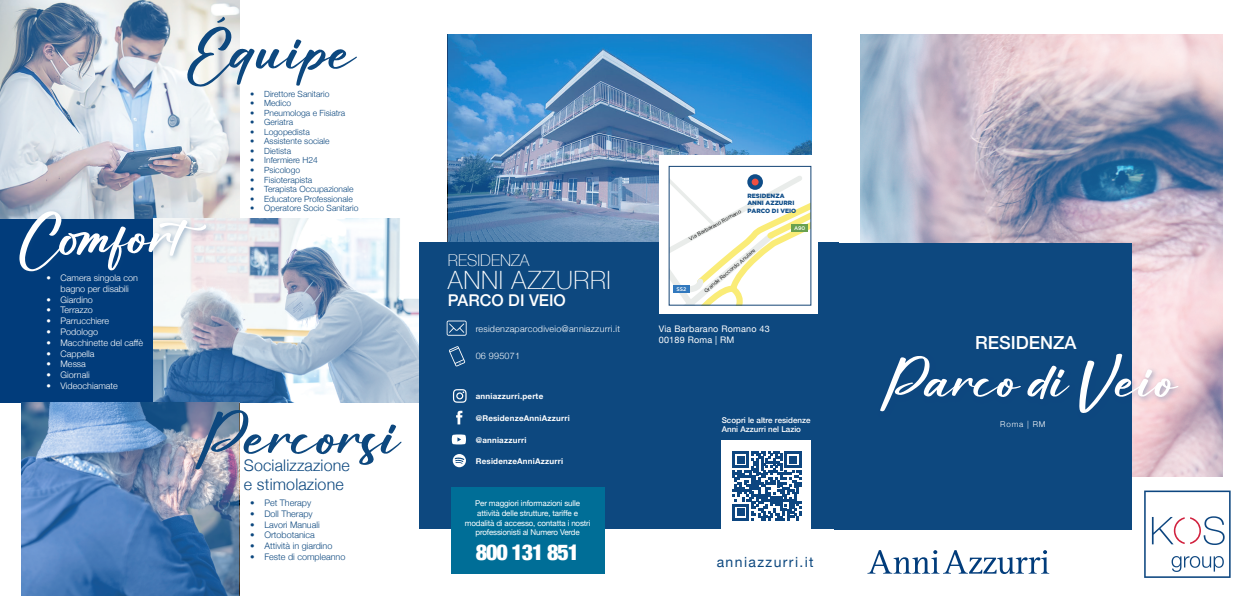
<style>
.page{position:relative;width:1259px;height:596px;background:#fff}
.page>*{position:absolute;margin:0;border:0;box-sizing:border-box;transform-origin:0 0}
.t1{font:58px "Saturday Bright";color:#0d487f}
.t2{font:58px "Saturday Bright";color:#fff}
.t3{font:54px "Saturday Bright";color:#fff}
.t4{font:100 25.2px "Helvetica Neue";letter-spacing:.025em;color:#fff}
.t5{font:900 condensed 22px "Helvetica Neue";letter-spacing:-.05em;color:#fff}
.t6{font:500 18px "Helvetica Neue";color:#fff}
.t7{font:500 16.2px "Helvetica Neue";color:#fff}
.t8{font:100 16.2px "Helvetica Neue";color:#fff}
.t9{font:300 16px/19.2px "Helvetica Neue";letter-spacing:.01em;color:#0d487f}
.t10{font:14px "Helvetica Neue";letter-spacing:.1em;color:#0d487f}
.t11{font:300 9px/10.8px "Helvetica Neue";color:#fff;text-align:center}
.t12{font:300 9px "Helvetica Neue";color:#0d487f}
.t13{font:300 9px "Helvetica Neue";letter-spacing:.025em;color:#fff}
.t14{font:9px/10.8px "Helvetica Neue";letter-spacing:.025em;color:#fff}
.t15{font:300 8.5px "Helvetica Neue";color:#0d487f}
.t16{font:8px/9.6px "Helvetica Neue";letter-spacing:-.02em;color:#fff;text-align:center}
.t17{font:700 8px "Helvetica Neue";letter-spacing:.025em;color:#fff}
.t18{font:500 8px/9px "Helvetica Neue";color:#fff}
.t19{font:300 8px "Helvetica Neue";letter-spacing:.1em;color:#fff}
.t20{font:900 6.1px/7.3px "Gotham";color:#0f4d88}
.t21{font:5.2px "Gotham";color:#000001}
.t22{font:500 5.2px "Gotham";letter-spacing:-.02em;color:#fff}
</style>
<div class="page">
<img style="left:448px;top:35px;width:363px;height:207px">
<img style="left:860px;top:35px;width:363px;height:441px">
<div style="left:0;top:218px;width:239px;height:184px;background:#013c7b"></div>
<img style="left:0;top:0;width:239px;height:218px">
<img style="left:153px;top:218px;width:266px;height:184px">
<div style="left:419px;top:242px;width:420px;height:287px;background:#0d487f"></div>
<div style="left:833px;top:242px;width:298px;height:287px;background:#0d487f"></div>
<svg style="left:868px;top:550px;width:180px;height:23px"></svg>
<svg style="left:1144px;top:490px;width:86px;height:87px"></svg>
<div style="left:877px;top:350px;width:308px;height:70px;background:#0d4680;opacity:.35"></div>
<svg style="left:449px;top:346px;width:16px;height:20px"></svg>
<svg style="left:447px;top:320px;width:19px;height:15px"></svg>
<div style="left:16px;top:208px;width:197px;height:70px;background:#0d4680;opacity:.35"></div>
<div style="left:451px;top:487px;width:153px;height:86px;background:#006e97"></div>
<svg style="left:659px;top:155px;width:159px;height:159px"></svg>
<svg style="left:671px;top:176px;width:138px;height:127px"></svg>
<svg style="left:747px;top:174px;width:16px;height:16px"></svg>
<svg style="left:751px;top:178px;width:7px;height:7px"></svg>
<div style="left:673px;top:285px;width:17px;height:8px;background:#3279be"></div>
<div style="left:791px;top:224px;width:17px;height:8px;background:#69a14f"></div>
<div style="left:722px;top:440px;width:89px;height:89px;background:#fff"></div>
<svg style="left:732px;top:451px;width:69px;height:69px"></svg>
<svg style="left:452px;top:434px;width:14px;height:10px"></svg>
<svg style="left:456px;top:410px;width:6px;height:14px"></svg>
<svg style="left:453px;top:389px;width:13px;height:13px"></svg>
<svg style="left:453px;top:454px;width:13px;height:13px"></svg>
<img style="left:22px;top:402px;width:217px;height:193px">
<h1 class="t1" style="left:187px;top:14px;width:170px">Équipe</h1>
<h1 class="t2" style="left:19px;top:198px;width:202px">Comfort</h1>
<p class="t11" style="left:46px;top:271px;width:93px">• Camera singola con bagno per disabili</p>
<p class="t11" style="left:46px;top:293px;width:48px">• Giardino</p>
<p class="t11" style="left:46px;top:304px;width:48px">• Terrazzo</p>
<p class="t11" style="left:46px;top:315px;width:64px">• Parrucchiere</p>
<p class="t11" style="left:46px;top:325px;width:53px">• Podologo</p>
<p class="t11" style="left:46px;top:336px;width:98px">• Macchinette del caffè</p>
<p class="t11" style="left:46px;top:347px;width:50px">• Cappella</p>
<p class="t11" style="left:46px;top:358px;width:41px">• Messa</p>
<p class="t11" style="left:46px;top:369px;width:45px">• Giornali</p>
<p class="t11" style="left:46px;top:379px;width:73px">• Videochiamate</p>
<p class="t15" style="left:250px;top:87px;width:81px">• Direttore Sanitario</p>
<p class="t15" style="left:250px;top:96px;width:43px">• Medico</p>
<p class="t15" style="left:250px;top:106px;width:97px">• Pneumologa e Fisiatra</p>
<p class="t15" style="left:250px;top:115px;width:45px">• Geriatra</p>
<p class="t15" style="left:250px;top:125px;width:61px">• Logopedista</p>
<p class="t15" style="left:250px;top:134px;width:81px">• Assistente sociale</p>
<p class="t15" style="left:250px;top:144px;width:43px">• Dietista</p>
<p class="t15" style="left:250px;top:153px;width:69px">• Infermiere H24</p>
<p class="t15" style="left:250px;top:163px;width:52px">• Psicologo</p>
<p class="t15" style="left:250px;top:172px;width:64px">• Fisioterapista</p>
<p class="t15" style="left:250px;top:182px;width:105px">• Terapista Occupazionale</p>
<p class="t15" style="left:250px;top:191px;width:104px">• Educatore Professionale</p>
<p class="t15" style="left:250px;top:201px;width:110px">• Operatore Socio Sanitario</p>
<h1 class="t1" style="left:195px;top:399px;width:207px">Percorsi</h1>
<p class="t12" style="left:250px;top:495px;width:63px">• Pet Therapy</p>
<p class="t12" style="left:250px;top:506px;width:64px">• Doll Therapy</p>
<p class="t12" style="left:250px;top:517px;width:71px">• Lavori Manuali</p>
<p class="t12" style="left:250px;top:527px;width:66px">• Ortobotanica</p>
<p class="t12" style="left:250px;top:538px;width:84px">• Attività in giardino</p>
<p class="t12" style="left:250px;top:549px;width:97px">• Feste di compleanno</p>
<h3 class="t9" style="left:244px;top:454px;width:107px">Socializzazione e stimolazione</h3>
<h3 class="t8" style="left:448px;top:248px;width:83px">RESIDENZA</h3>
<h3 class="t4" style="left:448px;top:261px;width:164px">ANNI AZZURRI</h3>
<h3 class="t7" style="left:448px;top:286px;width:119px">PARCO DI VEIO</h3>
<p class="t13" style="left:476px;top:321px;width:146px">residenzaparcodiveio@anniazzurri.it</p>
<p class="t13" style="left:476px;top:348px;width:46px">06 995071</p>
<p class="t17" style="left:476px;top:389px;width:69px">anniazzurri.perte</p>
<p class="t17" style="left:476px;top:411px;width:95px">@ResidenzeAnniAzzurri</p>
<p class="t17" style="left:476px;top:433px;width:52px">@anniazzurri</p>
<p class="t17" style="left:476px;top:454px;width:89px">ResidenzeAnniAzzurri</p>
<p class="t16" style="left:465px;top:499px;width:127px">Per maggiori informazioni sulle attività delle strutture, tariffe e modalità di accesso, contatta i nostri professionisti al Numero Verde</p>
<h3 class="t5" style="left:476px;top:533px;width:105px">800 131 851</h3>
<p class="t20" style="left:747px;top:192px;width:50px">RESIDENZA<br>ANNI AZZURRI<br>PARCO DI VEIO</p>
<p class="t21" style="left:702px;top:289px;width:67px;rotate:-40deg">Grande Raccordo Anulare</p>
<p class="t21" style="left:688px;top:236px;width:60px;rotate:-29deg">Via Barbarano Romano</p>
<p class="t22" style="left:794px;top:224px;width:13px">A90</p>
<p class="t22" style="left:676px;top:286px;width:11px">SS2</p>
<p class="t14" style="left:659px;top:324px;width:112px">Via Barbarano Romano 43<br>00189 Roma | RM</p>
<p class="t18" style="left:722px;top:414px;width:90px">Scopri le altre residenze<br>Anni Azzurri nel Lazio</p>
<h3 class="t10" style="left:716px;top:551px;width:98px">anniazzurri.it</h3>
<h3 class="t6" style="left:975px;top:328px;width:103px">RESIDENZA</h3>
<h2 class="t3" style="left:880px;top:345px;width:298px">Parco di Veio</h2>
<p class="t19" style="left:1000px;top:417px;width:47px">Roma | RM</p>
</div>
